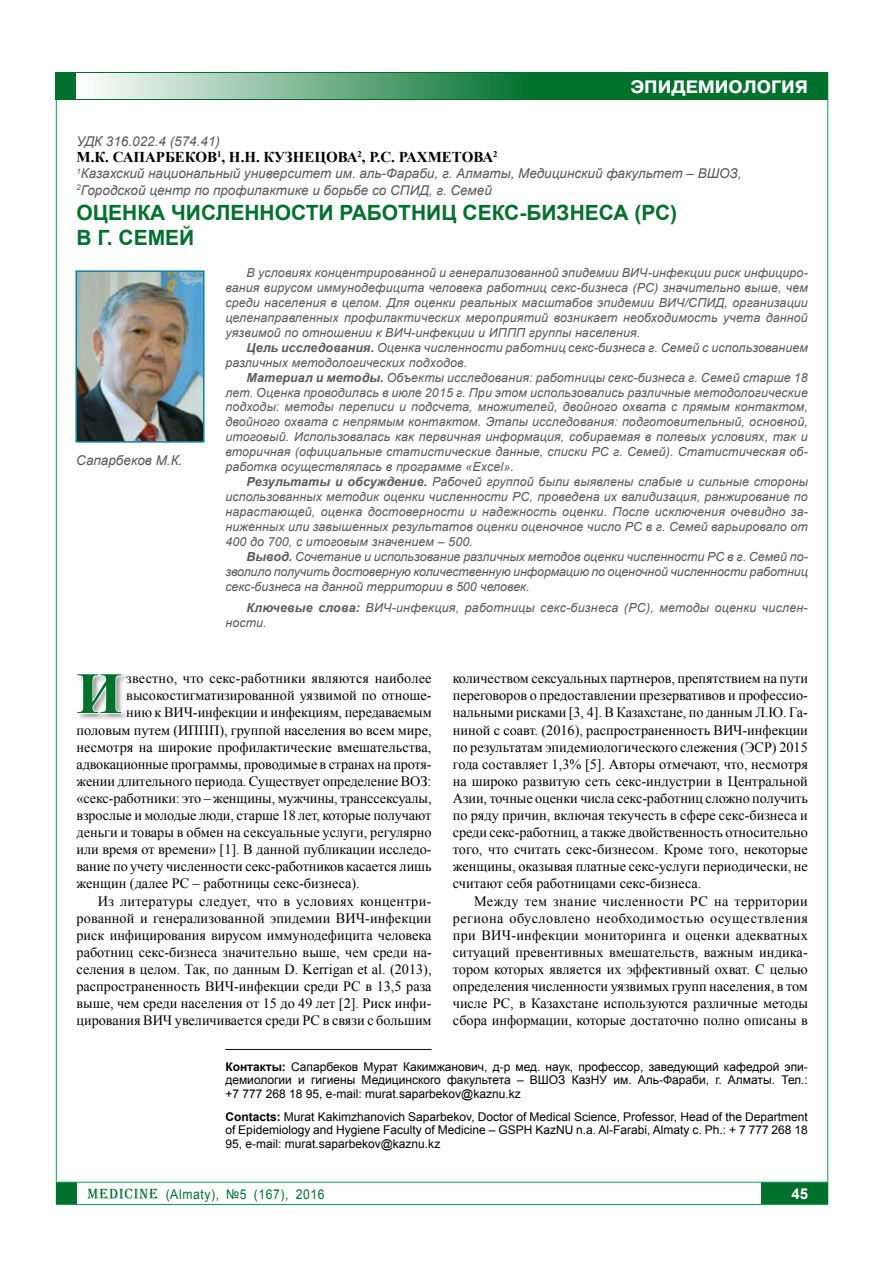
<style>
.page{position:relative;width:893px;height:1263px;background:#fff}
.page>*{position:absolute;margin:0;border:0;box-sizing:border-box;transform-origin:0 0}
.t1{font:700 58.5px "Times New Roman";color:#00712c}
.t2{font:700 21px/25.2px "Arial";color:#00712c}
.t3{font:700 18px "Pragmatica C";color:#fff}
.t4{font:700 15px "Times New Roman";color:#000}
.t5{font:700 15px "Arial";color:#fff}
.t6{font:14.25px/17.1px "Times New Roman";color:#000;text-align:justify}
.t7{font:14.25px "Times New Roman";letter-spacing:.025em;color:#000}
.t8{font:italic 13.5px/16.2px "Arial";color:#58585a}
.t9{font:13.5px "Arial";letter-spacing:.05em;color:#00712c;scale:.9 1}
.t10{font:italic 12.45px/15px "Arial";letter-spacing:.01em;color:#58585a;text-align:justify}
.t11{font:12px/13.8px "Arial";color:#000;text-align:justify}
.s1{font-weight:700}
</style>
<div class="page">
<div style="left:761px;top:1182px;width:67px;height:22px;background:#00712c"></div>
<div style="left:56px;top:1182px;width:21px;height:22px;background:#00712c"></div>
<svg style="left:87px;top:1188px;width:71px;height:11px"></svg>
<hr style="left:56px;top:1182px;width:772px;height:1px;background:#0aa459">
<div style="left:56px;top:72px;width:772px;height:28px;background:#00712c"></div>
<div style="left:77px;top:73px;width:463px;height:26px;background:linear-gradient(to right,#fff,#006f29)"></div>
<svg style="left:79px;top:674px;width:44px;height:40px"></svg>
<hr style="left:225px;top:1049px;width:207px;height:1px;background:#0c0c0d">
<img style="left:78px;top:273px;width:124px;height:167px">
<div style="left:75px;top:270px;width:130px;height:173px;border:2px solid #0e83a5"></div>
<p class="t3" style="left:630px;top:77px;width:179px">эпидемиология</p>
<p class="t8" style="left:77px;top:133px;width:145px">УДК 316.022.4 (574.41)</p>
<p class="t4" style="left:77px;top:147px;width:423px">М.К. Сапарбеков<sup>1</sup>, Н.Н. Кузнецова<sup>2</sup>, Р.С. Рахметова<sup>2</sup></p>
<p class="t8" style="left:77px;top:166px;width:667px"><sup>1</sup>Казахский национальный университет им. аль-Фараби, г. Алматы, Медицинский факультет – ВШОЗ,<br><sup>2</sup>Городской центр по профилактике и борьбе со СПИД, г. Семей</p>
<h2 class="t2" style="left:77px;top:200px;width:602px">ОЦЕНКА ЧИСлЕННОСТИ РАБОТНИЦ СЕКС-БИЗНЕСА (РС)<br>В Г. СЕМЕЙ</h2>
<p class="t10" style="left:225px;top:265px;width:584px;text-indent:21px">В условиях концентрированной и генерализованной эпидемии ВИЧ-инфекции риск инфициро&shy;вания вирусом иммунодефицита человека работниц секс-бизнеса (РС) значительно выше, чем среди населения в целом. Для оценки реальных масштабов эпидемии ВИЧ/СПИД, организации целенаправленных профилактических мероприятий возникает необходимость учета данной уязвимой по отношении к ВИЧ-инфекции и ИППП группы населения.</p>
<p class="t10" style="left:225px;top:340px;width:584px;text-indent:21px"><span class="s1">Цель исследования.</span> Оценка численности работниц секс-бизнеса г. Семей с использованием различных методологических подходов.</p>
<p class="t10" style="left:225px;top:370px;width:584px;text-indent:21px"><span class="s1">Материал и методы.</span> Объекты исследования: работницы секс-бизнеса г. Семей старше 18 лет. Оценка проводилась в июле 2015 г. При этом использовались различные методологические подходы: методы переписи и подсчета, множителей, двойного охвата с прямым контактом, двойного охвата с непрямым контактом. Этапы исследования: подготовительный, основной, итоговый. Использовалась как первичная информация, собираемая в полевых условиях, так и вторичная (официальные статистические данные, списки РС г. Семей). Статистическая об&shy;работка осуществлялась в программе «Excel».</p>
<p class="t10" style="left:225px;top:474px;width:584px;text-indent:21px"><span class="s1">Результаты и обсуждение.</span> Рабочей группой были выявлены слабые и сильные стороны использованных методик оценки численности РС, проведена их валидизация, ранжирование по нарастающей, оценка достоверности и надежность оценки. После исключения очевидно за&shy;ниженных или завышенных результатов оценки оценочное число РС в г. Семей варьировало от 400 до 700, с итоговым значением – 500.</p>
<p class="t10" style="left:225px;top:549px;width:584px;text-indent:21px"><span class="s1">Вывод.</span> Сочетание и использование различных методов оценки численности РС в г. Семей по&shy;зволило получить достоверную количественную информацию по оценочной численности работниц секс-бизнеса на данной территории в 500 человек.</p>
<p class="t10" style="left:225px;top:600px;width:584px;text-indent:21px"><span class="s1">Ключевые слова:</span> ВИЧ-инфекция, работницы секс-бизнеса (РС), методы оценки числен&shy;ности.</p>
<p class="t8" style="left:76px;top:452px;width:108px">Сапарбеков М.К.</p>
<p class="t6" style="left:126px;top:670px;width:307px">звестно, что секс-работники являются наиболее</p>
<p class="t6" style="left:126px;top:687px;width:307px">высокостигматизированной уязвимой по отноше-</p>
<p class="t6" style="left:126px;top:704px;width:307px">нию к ВИЧ-инфекции и инфекциям, передаваемым</p>
<p class="t6" style="left:77px;top:721px;width:357px">половым путем (ИППП), группой населения во всем мире,</p>
<p class="t6" style="left:77px;top:738px;width:356px">несмотря на широкие профилактические вмешательства,</p>
<p class="t6" style="left:77px;top:755px;width:356px">адвокационные программы, проводимые в странах на протя-</p>
<p class="t6" style="left:77px;top:772px;width:356px">жении длительного периода. Существует определение ВОЗ:</p>
<p class="t6" style="left:77px;top:789px;width:357px">«секс-работники: это – женщины, мужчины, транссексуалы,</p>
<p class="t6" style="left:77px;top:806px;width:356px">взрослые и молодые люди, старше 18 лет, которые получают</p>
<p class="t6" style="left:77px;top:824px;width:357px">деньги и товары в обмен на сексуальные услуги, регулярно</p>
<p class="t6" style="left:77px;top:841px;width:357px">или время от времени» [1]. В данной публикации исследо-</p>
<p class="t6" style="left:77px;top:858px;width:357px">вание по учету численности секс-работников касается лишь</p>
<p class="t6" style="left:77px;top:875px;width:285px">женщин (далее РС – работницы секс-бизнеса).</p>
<p class="t7" style="left:98px;top:891px;width:335px">Из литературы следует, что в условиях концентри-</p>
<p class="t6" style="left:77px;top:909px;width:356px">рованной и генерализованной эпидемии ВИЧ-инфекции</p>
<p class="t6" style="left:77px;top:926px;width:357px">риск инфицирования вирусом иммунодефицита человека</p>
<p class="t6" style="left:77px;top:943px;width:357px">работниц секс-бизнеса значительно выше, чем среди на-</p>
<p class="t6" style="left:77px;top:960px;width:357px">селения в целом. Так, по данным D. Kerrigan et al. (2013),</p>
<p class="t6" style="left:77px;top:977px;width:357px">распространенность ВИЧ-инфекции среди РС в 13,5 раза</p>
<p class="t6" style="left:77px;top:995px;width:356px">выше, чем среди населения от 15 до 49 лет [2]. Риск инфи-</p>
<p class="t6" style="left:77px;top:1012px;width:357px">цирования ВИЧ увеличивается среди РС в связи с большим</p>
<h1 class="t1" style="left:77px;top:653px;width:47px">И</h1>
<p class="t6" style="left:453px;top:670px;width:357px">количеством сексуальных партнеров, препятствием на пути переговоров о предоставлении презервативов и профессио&shy;нальными рисками [3, 4]. В Казахстане, по данным Л.Ю. Га&shy;ниной с соавт. (2016), распространенность ВИЧ-инфекции по результатам эпидемиологического слежения (ЭСР) 2015 года составляет 1,3% [5]. Авторы отмечают, что, несмотря на широко развитую сеть секс-индустрии в Центральной Азии, точные оценки числа секс-работниц сложно получить по ряду причин, включая текучесть в сфере секс-бизнеса и среди секс-работниц, а также двойственность относительно того, что считать секс-бизнесом. Кроме того, некоторые женщины, оказывая платные секс-услуги периодически, не считают себя работницами секс-бизнеса.</p>
<p class="t6" style="left:453px;top:892px;width:357px;text-indent:21px">Между тем знание численности РС на территории региона обусловлено необходимостью осуществления при ВИЧ-инфекции мониторинга и оценки адекватных ситуаций превентивных вмешательств, важным индика&shy;тором которых является их эффективный охват. С целью определения численности уязвимых групп населения, в том числе РС, в Казахстане используются различные методы сбора информации, которые достаточно полно описаны в</p>
<p class="t11" style="left:225px;top:1060px;width:584px"><span class="s1">Контакты:</span> Сапарбеков Мурат Какимжанович, д-р мед. наук, профессор, заведующий кафедрой эпи&shy;демиологии и гигиены Медицинского факультета – ВШОЗ КазНУ им. Аль-Фараби, г. Алматы. Тел.: +7 777 268 18 95, e-mail: murat.saparbekov@kaznu.kz</p>
<p class="t11" style="left:225px;top:1109px;width:584px"><span class="s1">Contacts:</span> Murat Kakimzhanovich Saparbekov, Doctor of Medical Science, Professor, Head of the Department of Epidemiology and Hygiene Faculty of Medicine – GSPH KazNU n.a. Al-Farabi, Almaty c. Ph.: + 7 777 268 18<br>95, e-mail: murat.saparbekov@kaznu.kz</p>
<p class="t9" style="left:166px;top:1185px;width:178px">(Almaty), №5 (167), 2016</p>
<p class="t5" style="left:791px;top:1183px;width:18px">45</p>
</div>
